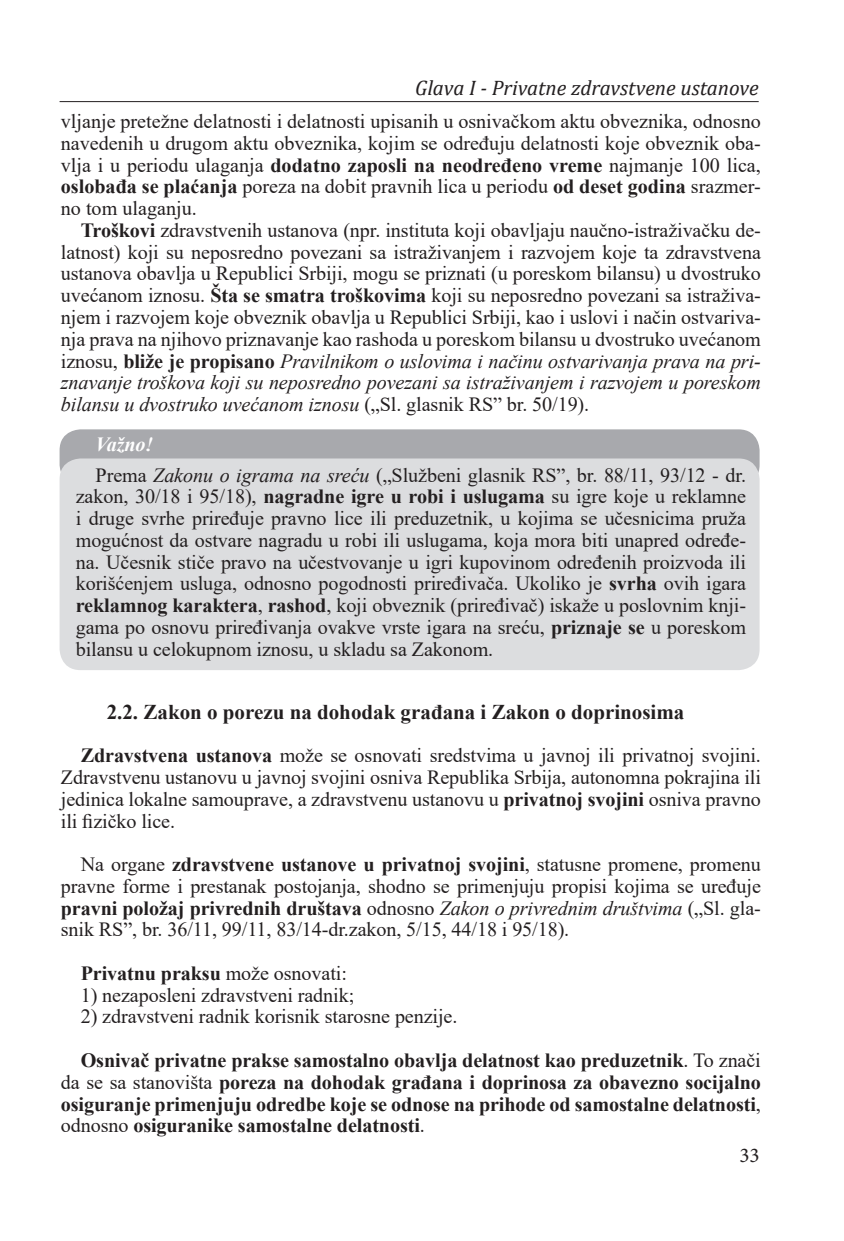
<style>
.page{position:relative;width:844px;height:1241px;background:#fff}
.page>*{position:absolute;margin:0;border:0;box-sizing:border-box;transform-origin:0 0}
.t1{font:700 21px "Times New Roman";color:#231f20}
.t2{font:italic 21px "Cambria";color:#231f20}
.t3{font:21px "Minion Pro";color:#231f20}
.t4{font:20.12px/21.7px "Times New Roman";letter-spacing:-.005em;color:#231f20;text-align:justify}
.t5{font:700 20.12px/21.5px "Times New Roman";letter-spacing:-.005em;color:#231f20}
.s1{font-weight:700}
.s2{font-style:italic}
.s3{font-weight:700;font-style:italic;color:#fff}
.s4{font-weight:400}
</style>
<div class="page">
<hr style="left:60px;top:101px;width:698px;height:1px;background:#231f20">
<div style="left:60px;top:429px;width:699px;height:56px;background:#a8a9ad;border-radius:21px"></div>
<div style="left:60px;top:458px;width:699px;height:212px;background:#dcdddf;border-radius:21px"></div>
<p class="t2" style="left:415px;top:73px;width:345px">Glava I - Privatne zdravstvene ustanove</p>
<p class="t4" style="left:61px;top:110px;width:701px">vljanje pretežne delatnosti i delatnosti upisanih u osnivačkom aktu obveznika, odnosno navedenih u drugom aktu obveznika, kojim se određuju delatnosti koje obveznik oba&shy;vlja i u periodu ulaganja <span class="s1">dodatno zaposli na neodređeno vreme</span> najmanje 100 lica, <span class="s1">oslobađa se plaćanja</span> poreza na dobit pravnih lica u periodu <span class="s1">od deset godina</span> srazmer&shy;no tom ulaganju.</p>
<p class="t4" style="left:61px;top:219px;width:701px;text-indent:20px"><span class="s1">Troškovi</span> zdravstvenih ustanova (npr. instituta koji obavljaju naučno-istraživačku de&shy;latnost) koji su neposredno povezani sa istraživanjem i razvojem koje ta zdravstvena ustanova obavlja u Republici Srbiji, mogu se priznati (u poreskom bilansu) u dvostruko uvećanom iznosu. <span class="s1">Šta se smatra troškovima</span> koji su neposredno povezani sa istraživa&shy;njem i razvojem koje obveznik obavlja u Republici Srbiji, kao i uslovi i način ostvariva&shy;nja prava na njihovo priznavanje kao rashoda u poreskom bilansu u dvostruko uvećanom iznosu, <span class="s1">bliže je propisano</span> <span class="s2">Pra-vil-ni-kom o uslo-vi-ma i na-či-nu ostva-ri-va-nja pra-va na pri&shy;zna-va-nje troš-ko-va ko-ji su ne-po-sred-no po-ve-za-ni sa is-tra-ži-va-njem i raz-vo-jem u po-re-skom bi-lan-su u dvo-stru-ko uve-ća-nom iz-no-su</span> („Sl. glasnik RS” br. 50/19).</p>
<p class="t4" style="left:96px;top:428px;width:651px;line-height:30.4px"><span class="s3">Važno!<br></span>Prema <span class="s2">Za-ko-nu o igra-ma na sre-ću</span> („Službeni glasnik RS”, br. 88/11, 93/12 - dr.</p>
<p class="t4" style="left:76px;top:485px;width:671px">zakon, 30/18 i 95/18), <span class="s1">nagradne igre u robi i uslugama</span> su igre koje u reklamne i druge svrhe priređuje pravno lice ili preduzetnik, u kojima se učesnicima pruža mogućnost da ostvare nagradu u robi ili uslugama, koja mora biti unapred određe&shy;na. Učesnik stiče pravo na učestvovanje u igri kupovinom određenih proizvoda ili korišćenjem usluga, odnosno pogodnosti priređivača. Ukoliko je <span class="s1">svrha</span> ovih igara <span class="s1">reklamnog karaktera</span>, <span class="s1">rashod</span>, koji obveznik (priređivač) iskaže u poslovnim knji&shy;gama po osnovu priređivanja ovakve vrste igara na sreću, <span class="s1">priznaje se</span> u poreskom bilansu u celokupnom iznosu, u skladu sa Zakonom.</p>
<p class="t1" style="left:107px;top:696px;width:579px">2.2. Zakon o porezu na dohodak građana i Zakon o doprinosima</p>
<p class="t4" style="left:61px;top:744px;width:701px;text-indent:20px"><span class="s1">Zdravstvena ustanova</span> može se osnovati sredstvima u javnoj ili privatnoj svojini.<br>Zdravstvenu ustanovu u javnoj svojini osniva Republika Srbija, autonomna pokrajina ili jedinica lokalne samouprave, a zdravstvenu ustanovu u <span class="s1">privatnoj svojini</span> osniva pravno ili fizičko lice.</p>
<p class="t4" style="left:61px;top:852px;width:701px;text-indent:20px">Na organe <span class="s1">zdravstvene ustanove u privatnoj svojini</span>, statusne promene, promenu pravne forme i prestanak postojanja, shodno se primenjuju propisi kojima se uređuje <span class="s1">pravni položaj privrednih društava</span> odnosno <span class="s2">Za-kon o pri-vred-nim druš-tvi-ma</span> („Sl. gla&shy;snik RS”, br. 36/11, 99/11, 83/14-dr.zakon, 5/15, 44/18 i 95/18).</p>
<p class="t5" style="left:81px;top:961px;width:267px">Privatnu praksu <span class="s4">može osnovati:</span></p>
<p class="t4" style="left:81px;top:983px;width:275px">1) nezaposleni zdravstveni radnik;</p>
<p class="t5" style="left:81px;top:994px;width:681px;line-height:43.6px"><span class="s4">2) zdravstveni radnik korisnik starosne penzije.<br></span>Osnivač privatne prakse samostalno obavlja delatnost kao preduzetnik<span class="s4">. To znači</span></p>
<p class="t5" style="left:61px;top:1070px;width:701px;text-align:justify"><span class="s4">da se sa stanovišta</span> poreza na dohodak građana i doprinosa za obavezno socijalno osiguranje primenjuju odredbe koje se odnose na prihode od samostalne delatnosti<span class="s4">, odnosno</span> osiguranike samostalne delatnosti<span class="s4">.</span></p>
<p class="t3" style="left:739px;top:1141px;width:22px">33</p>
</div>
